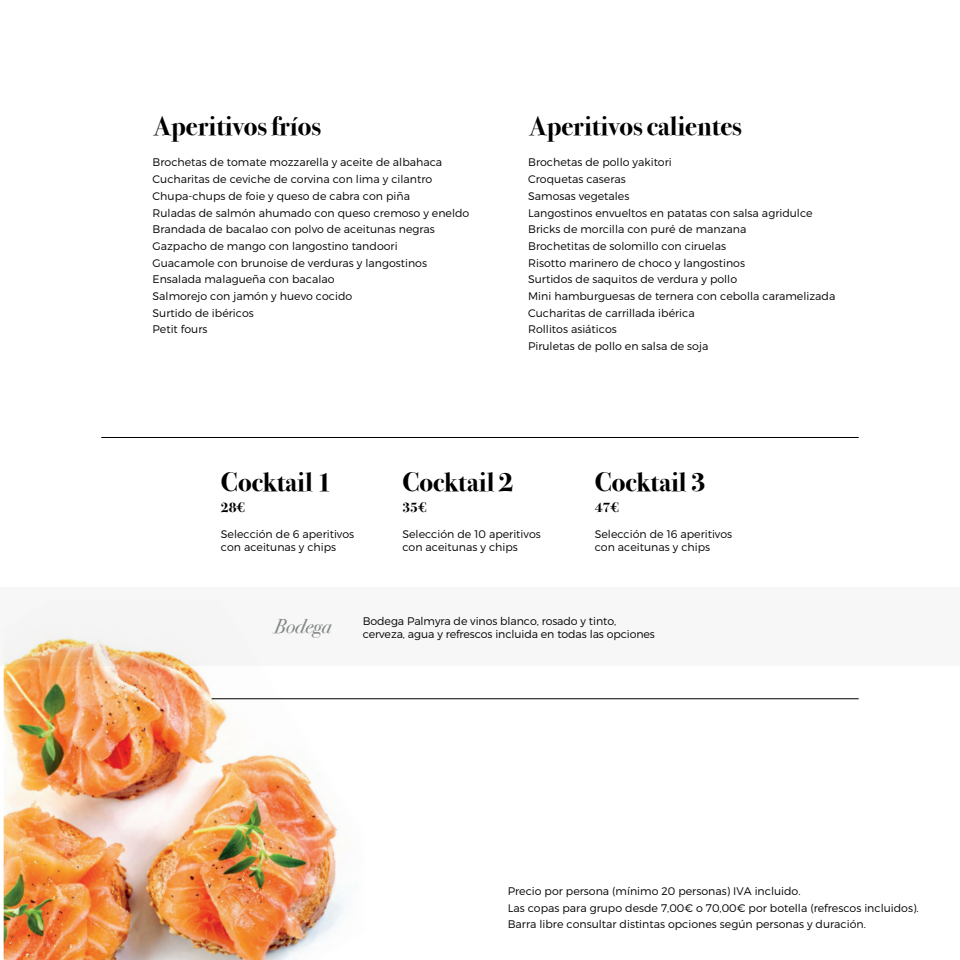
<style>
.page{position:relative;width:960px;height:960px;background:#fff}
.page>*{position:absolute;margin:0;border:0;box-sizing:border-box;transform-origin:0 0}
.t1{font:700 27px "Bodoni Svty Two ITCTT";color:#000001}
.t2{font:italic 20px "Bodoni Svty Two ITCTT";color:#858889}
.t3{font:700 14px "Bodoni Svty Two ITCTT";color:#000001}
.t4{font:300 11px/16.7px "Montserrat";color:#000001}
</style>
<div class="page">
<img style="left:4px;top:666px;width:360px;height:294px">
<div style="left:0;top:587px;width:960px;height:79px;background:#f7f7f7"></div>
<hr style="left:101px;top:437px;width:758px;height:1px;background:#000001">
<hr style="left:212px;top:698px;width:647px;height:1px;background:#000001">
<h1 class="t1" style="left:153px;top:104px;width:169px">Aperitivos fríos</h1>
<p class="t4" style="left:153px;top:154px;width:318px">Brochetas de tomate mozzarella y aceite de albahaca Cucharitas de ceviche de corvina con lima y cilantro Chupa-chups de foie y queso de cabra con piña<br>Ruladas de salmón ahumado con queso cremoso y eneldo Brandada de bacalao con polvo de aceitunas negras Gazpacho de mango con langostino tandoori<br>Guacamole con brunoise de verduras y langostinos Ensalada malagueña con bacalao<br>Salmorejo con jamón y huevo cocido<br>Surtido de ibéricos<br>Petit fours</p>
<h1 class="t1" style="left:529px;top:104px;width:215px">Aperitivos calientes</h1>
<p class="t4" style="left:528px;top:154px;width:309px">Brochetas de pollo yakitori<br>Croquetas caseras<br>Samosas vegetales<br>Langostinos envueltos en patatas con salsa agridulce Bricks de morcilla con puré de manzana<br>Brochetitas de solomillo con ciruelas<br>Risotto marinero de choco y langostinos<br>Surtidos de saquitos de verdura y pollo<br>Mini hamburguesas de ternera con cebolla caramelizada Cucharitas de carrillada ibérica<br>Rollitos asiáticos<br>Piruletas de pollo en salsa de soja</p>
<h1 class="t1" style="left:221px;top:460px;width:113px">Cocktail 1</h1>
<p class="t3" style="left:221px;top:495px;width:26px">28€</p>
<h1 class="t1" style="left:402px;top:460px;width:113px">Cocktail 2</h1>
<p class="t3" style="left:402px;top:495px;width:26px">35€</p>
<h1 class="t1" style="left:595px;top:460px;width:113px">Cocktail 3</h1>
<p class="t3" style="left:595px;top:495px;width:26px">47€</p>
<p class="t4" style="left:221px;top:527px;width:135px;line-height:13.2px">Selección de 6 aperitivos con aceitunas y chips</p>
<p class="t4" style="left:402px;top:527px;width:140px;line-height:13.2px">Selección de 10 aperitivos con aceitunas y chips</p>
<p class="t4" style="left:595px;top:527px;width:139px;line-height:13.2px">Selección de 16 aperitivos con aceitunas y chips</p>
<h2 class="t2" style="left:274px;top:609px;width:59px">Bodega</h2>
<p class="t4" style="left:363px;top:614px;width:294px;line-height:13.2px">Bodega Palmyra de vinos blanco, rosado y tinto, cerveza, agua y refrescos incluida en todas las opciones</p>
<p class="t4" style="left:508px;top:883px;width:412px">Precio por persona (mínimo 20 personas) IVA incluido.<br>Las copas para grupo desde 7,00€ o 70,00€ por botella (refrescos incluidos).<br>Barra libre consultar distintas opciones según personas y duración.</p>
</div>
